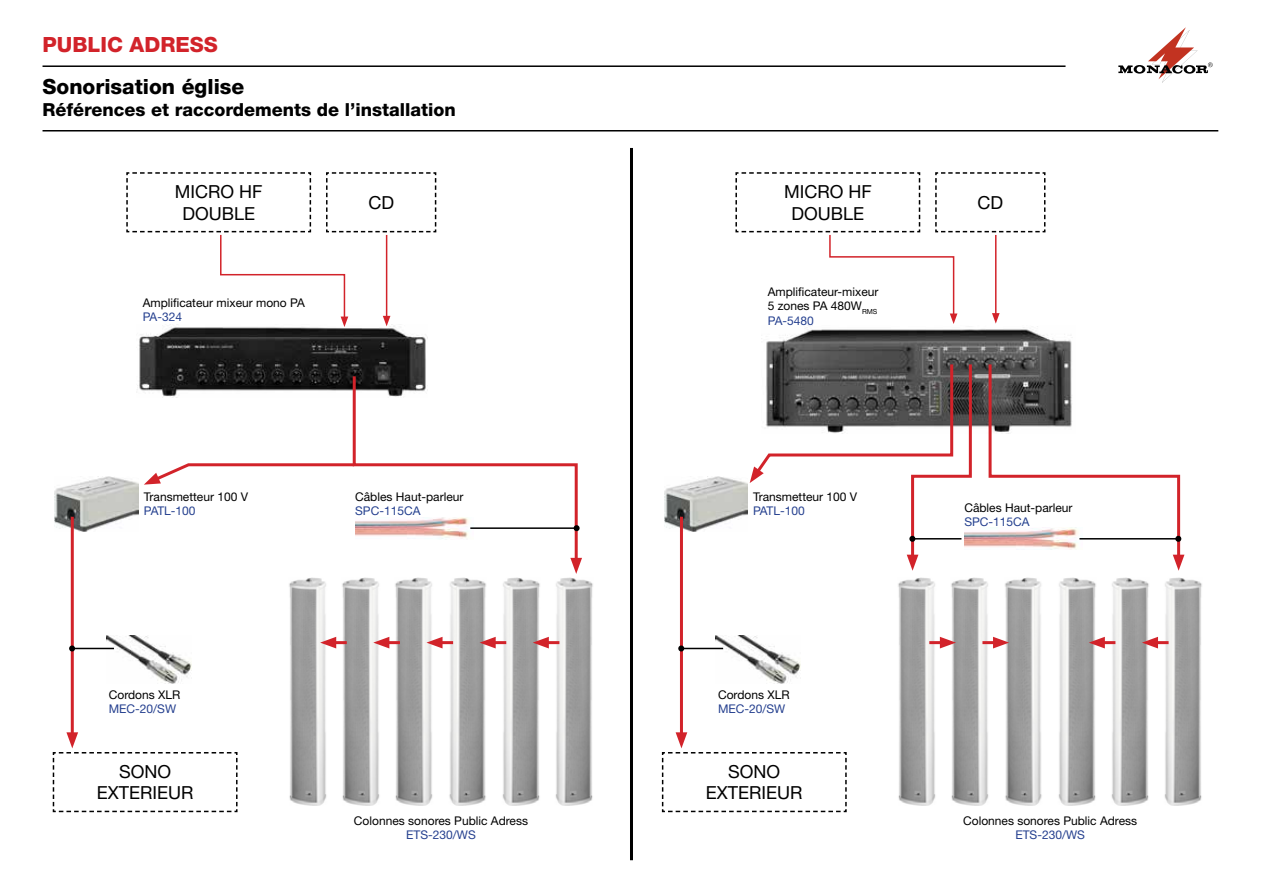
<style>
.page{position:relative;width:1263px;height:893px;background:#fff}
.page>*{position:absolute;margin:0;border:0;box-sizing:border-box;transform-origin:0 0}
.t1{font:800 21px "Helvetica Neue LT Std";color:#000}
.t2{font:800 21px "Helvetica Neue LT Std";color:#d2232a}
.t3{font:18px/21.6px "Helvetica Neue LT Std";color:#000;text-align:center}
.t4{font:800 18px "Helvetica Neue LT Std";color:#000}
.t5{font:12px/14.4px "Helvetica Neue LT Std";color:#000;text-align:justify}
.t6{font:12px "Helvetica Neue LT Std";color:#25408f}
.s1{color:#25408f}
</style>
<div class="page">
<img style="left:766px;top:325px;width:306px;height:102px">
<hr style="left:43px;top:65px;width:1022px;height:2px;background:#000">
<hr style="left:43px;top:130px;width:1175px;height:1px;background:#000">
<svg style="left:1118px;top:27px;width:95px;height:56px"></svg>
<img style="left:137px;top:327px;width:289px;height:64px">
<img style="left:289px;top:577px;width:38px;height:229px">
<img style="left:898px;top:577px;width:43px;height:229px">
<img style="left:548px;top:577px;width:45px;height:229px">
<img style="left:1157px;top:577px;width:45px;height:229px">
<img style="left:336px;top:577px;width:44px;height:229px">
<img style="left:951px;top:577px;width:43px;height:229px">
<img style="left:495px;top:577px;width:45px;height:229px">
<img style="left:1104px;top:577px;width:45px;height:229px">
<img style="left:389px;top:577px;width:44px;height:229px">
<img style="left:1005px;top:577px;width:37px;height:229px">
<img style="left:442px;top:577px;width:44px;height:229px">
<img style="left:1058px;top:577px;width:38px;height:229px">
<img style="left:55px;top:477px;width:83px;height:54px">
<img style="left:664px;top:477px;width:83px;height:54px">
<svg style="left:126px;top:172px;width:311px;height:155px"></svg>
<svg style="left:735px;top:172px;width:311px;height:152px"></svg>
<hr style="left:71px;top:517px;width:3px;height:221px;background:#d2232a">
<svg style="left:52px;top:732px;width:186px;height:81px"></svg>
<hr style="left:680px;top:517px;width:3px;height:221px;background:#d2232a">
<svg style="left:661px;top:732px;width:186px;height:81px"></svg>
<hr style="left:543px;top:641px;width:16px;height:3px;background:#d2232a">
<svg style="left:533px;top:637px;width:16px;height:11px"></svg>
<hr style="left:1152px;top:641px;width:16px;height:3px;background:#d2232a">
<svg style="left:1142px;top:637px;width:16px;height:11px"></svg>
<hr style="left:490px;top:641px;width:16px;height:3px;background:#d2232a">
<svg style="left:480px;top:637px;width:16px;height:11px"></svg>
<hr style="left:1099px;top:641px;width:16px;height:3px;background:#d2232a">
<svg style="left:1089px;top:637px;width:16px;height:11px"></svg>
<hr style="left:437px;top:641px;width:16px;height:3px;background:#d2232a">
<svg style="left:426px;top:637px;width:16px;height:11px"></svg>
<hr style="left:384px;top:641px;width:16px;height:3px;background:#d2232a">
<svg style="left:373px;top:637px;width:16px;height:11px"></svg>
<hr style="left:929px;top:641px;width:16px;height:3px;background:#d2232a">
<svg style="left:940px;top:637px;width:16px;height:11px"></svg>
<hr style="left:330px;top:641px;width:17px;height:3px;background:#d2232a">
<svg style="left:320px;top:637px;width:16px;height:11px"></svg>
<hr style="left:982px;top:641px;width:17px;height:3px;background:#d2232a">
<svg style="left:993px;top:637px;width:16px;height:11px"></svg>
<hr style="left:630px;top:148px;width:3px;height:712px;background:#000">
<svg style="left:144px;top:373px;width:438px;height:201px"></svg>
<img style="left:106px;top:635px;width:85px;height:49px">
<img style="left:715px;top:635px;width:85px;height:49px">
<hr style="left:72px;top:648px;width:42px;height:1px;background:#000">
<svg style="left:69px;top:645px;width:6px;height:6px"></svg>
<hr style="left:681px;top:648px;width:42px;height:1px;background:#000">
<svg style="left:678px;top:645px;width:6px;height:6px"></svg>
<svg style="left:987px;top:361px;width:197px;height:210px"></svg>
<svg style="left:750px;top:361px;width:223px;height:210px"></svg>
<h1 class="t2" style="left:43px;top:32px;width:177px">PUBLIC ADRESS</h1>
<h1 class="t1" style="left:43px;top:74px;width:203px">Sonorisation église</h1>
<h2 class="t4" style="left:43px;top:98px;width:415px">Références et raccordements de l’installation</h2>
<h2 class="t3" style="left:175px;top:180px;width:89px">MICRO HF<br>DOUBLE</h2>
<h2 class="t3" style="left:784px;top:180px;width:89px">MICRO HF<br>DOUBLE</h2>
<h2 class="t3" style="left:368px;top:191px;width:27px">CD</h2>
<h2 class="t3" style="left:977px;top:191px;width:27px">CD</h2>
<p class="t5" style="left:143px;top:295px;width:164px">Amplificateur mixeur mono PA</p>
<p class="t6" style="left:143px;top:310px;width:41px">PA-324</p>
<p class="t5" style="left:768px;top:284px;width:112px">Amplificateur-mixeur 5 zones PA 480W<sub>RMS </sub><span class="s1">PA-5480</span></p>
<p class="t5" style="left:144px;top:489px;width:106px">Transmetteur 100 V</p>
<p class="t6" style="left:144px;top:504px;width:53px">PATL-100</p>
<p class="t5" style="left:109px;top:687px;width:73px">Cordons XLR</p>
<p class="t6" style="left:109px;top:702px;width:69px">MEC-20/SW</p>
<p class="t5" style="left:355px;top:489px;width:110px">Câbles Haut-parleur</p>
<p class="t6" style="left:355px;top:504px;width:67px">SPC-115CA</p>
<p class="t5" style="left:964px;top:500px;width:110px">Câbles Haut-parleur</p>
<p class="t6" style="left:964px;top:515px;width:67px">SPC-115CA</p>
<p class="t5" style="left:753px;top:489px;width:106px">Transmetteur 100 V</p>
<p class="t6" style="left:753px;top:504px;width:53px">PATL-100</p>
<p class="t5" style="left:718px;top:687px;width:73px">Cordons XLR</p>
<p class="t6" style="left:718px;top:702px;width:69px">MEC-20/SW</p>
<h2 class="t3" style="left:97px;top:760px;width:98px">SONO<br>EXTERIEUR</h2>
<h2 class="t3" style="left:706px;top:760px;width:98px">SONO<br>EXTERIEUR</h2>
<p class="t5" style="left:354px;top:813px;width:176px">Colonnes sonores Public Adress</p>
<p class="t6" style="left:406px;top:828px;width:71px">ETS-230/WS</p>
<p class="t5" style="left:963px;top:813px;width:176px">Colonnes sonores Public Adress</p>
<p class="t6" style="left:1015px;top:828px;width:71px">ETS-230/WS</p>
</div>
